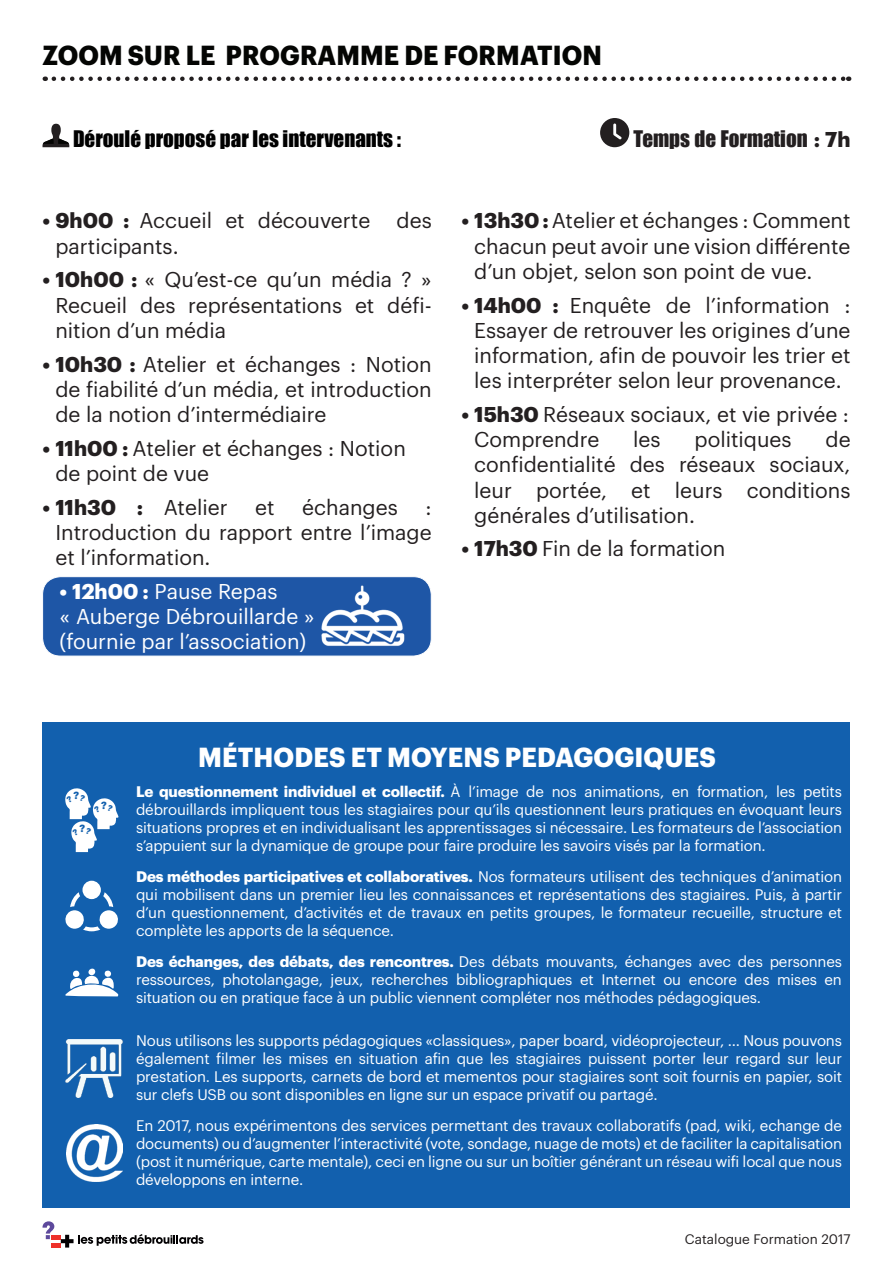
<style>
.page{position:relative;width:893px;height:1263px;background:#fff}
.page>*{position:absolute;margin:0;border:0;box-sizing:border-box;transform-origin:0 0}
.t1{font:700 27px "Graphik";letter-spacing:.005em;color:#040503;scale:.93 1}
.t2{font:700 27px "Graphik";letter-spacing:.005em;color:#fff;scale:.94 1}
.t3{font:21px/25.2px "Graphik";color:#231f20;text-align:justify}
.t4{font:21px/25.2px "Graphik";color:#fff}
.t5{font:21px "Impact";color:#000}
.t6{font:21px "Impact";color:#231f20}
.t7{font:700 21px "Graphik";letter-spacing:-.005em;color:#231f20}
.t8{font:15px/18px "Graphik";letter-spacing:-.01em;color:#fff;text-align:justify}
.t9{font:13.5px "Graphik";color:#231f20}
.t10{font:700 10.2px "Graphik";color:#1260ae}
.s1{font-family:"Graphik";font-weight:700}
.s2{font-weight:700}
.s3{font-weight:400}
</style>
<div class="page">
<svg style="left:61px;top:1234px;width:143px;height:13px"></svg>
<svg style="left:43px;top:1221px;width:11px;height:18px"></svg>
<hr style="left:51px;top:1235px;width:10px;height:4px;background:#ee312b">
<hr style="left:51px;top:1243px;width:10px;height:4px;background:#ee312b">
<div style="left:43px;top:577px;width:388px;height:79px;background:#1e56a6;border-radius:18px"></div>
<div style="left:42px;top:576px;width:389px;height:80px;border:1px solid #fff;border-radius:18px"></div>
<img style="left:318px;top:576px;width:90px;height:80px">
<svg style="left:54px;top:77px;width:795px;height:4px"></svg>
<svg style="left:43px;top:124px;width:26px;height:23px"></svg>
<svg style="left:600px;top:118px;width:29px;height:29px"></svg>
<div style="left:43px;top:722px;width:807px;height:486px;background:#1260ae"></div>
<div style="left:82px;top:881px;width:19px;height:18px;background:#fff;border-radius:50%"></div>
<svg style="left:65px;top:892px;width:53px;height:39px"></svg>
<svg style="left:65px;top:968px;width:53px;height:28px"></svg>
<img style="left:65px;top:1040px;width:58px;height:58px">
<img style="left:66px;top:1125px;width:56px;height:56px">
<svg style="left:65px;top:788px;width:54px;height:64px"></svg>
<h1 class="t1" style="left:43px;top:34px;width:603px">ZOOM SUR LE PROGRAMME DE FORMATION</h1>
<h2 class="t5" style="left:73px;top:126px;width:330px">Déroulé proposé par les intervenants :</h2>
<h2 class="t6" style="left:634px;top:126px;width:218px">Temps de Formation <span class="s1">: 7h</span></h2>
<h2 class="t3" style="left:55px;top:206px;width:378px;text-indent:-13px"><span class="s2">• 9h00 :</span> Accueil et découverte des participants.</h2>
<h2 class="t3" style="left:55px;top:265px;width:378px;text-indent:-13px"><span class="s2">• 10h00 :</span> « Qu’est-ce qu’un média ? » Recueil des représentations et défi&shy;nition d’un média</h2>
<h2 class="t3" style="left:55px;top:349px;width:378px;text-indent:-13px"><span class="s2">• 10h30 :</span> Atelier et échanges : Notion de fiabilité d’un média, et introduction de la notion d’intermédiaire</h2>
<h2 class="t3" style="left:55px;top:434px;width:352px;text-indent:-13px"><span class="s2">• 11h00 :</span> Atelier et échanges : Notion de point de vue</h2>
<h2 class="t7" style="left:43px;top:491px;width:186px">• 11h30 : <span class="s3">Atelier</span></h2>
<h2 class="t3" style="left:255px;top:492px;width:21px">et</h2>
<h2 class="t3" style="left:302px;top:492px;width:97px">échanges</h2>
<h2 class="t3" style="left:55px;top:492px;width:378px;text-indent:370px">:<br>Introduction du rapport entre l’image et l’information.</h2>
<h2 class="t4" style="left:60px;top:577px;width:256px"><span class="s2">• 12h00 :</span> Pause Repas<br>« Auberge Débrouillarde » (fournie par l’association)</h2>
<h2 class="t3" style="left:474px;top:206px;width:378px;text-indent:-13px"><span class="s2">• 13h30 :</span> Atelier et échanges : Comment chacun peut avoir une vision différente d’un objet, selon son point de vue.</h2>
<h2 class="t3" style="left:474px;top:291px;width:378px;text-indent:-13px"><span class="s2">• 14h00 :</span> Enquête de l’information :<br>Essayer de retrouver les origines d’une information, afin de pouvoir les trier et les interpréter selon leur provenance.</h2>
<h2 class="t3" style="left:474px;top:400px;width:376px;text-indent:-13px"><span class="s2">• 15h30</span> Réseaux sociaux, et vie privée :<br>Comprendre</h2>
<h2 class="t3" style="left:474px;top:425px;width:378px;text-indent:351px">de confidentialité des réseaux sociaux, leur portée, et leurs conditions générales d’utilisation.</h2>
<h2 class="t3" style="left:461px;top:534px;width:265px"><span class="s2">• 17h30</span> Fin de la formation</h2>
<h2 class="t3" style="left:633px;top:425px;width:29px">les</h2>
<h2 class="t3" style="left:694px;top:425px;width:99px">politiques</h2>
<p class="t10" style="left:73px;top:787px;width:7px">?</p>
<p class="t10" style="left:79px;top:820px;width:7px">?</p>
<p class="t10" style="left:101px;top:797px;width:7px">?</p>
<h1 class="t2" style="left:198px;top:736px;width:552px">MÉTHODES ET MOYENS PEDAGOGIQUES</h1>
<p class="t8" style="left:136px;top:782px;width:707px"><span class="s2">Le questionnement individuel et collectif.</span> À l’image de nos animations, en formation, les petits débrouillards impliquent tous les stagiaires pour qu’ils questionnent leurs pratiques en évoquant leurs situations propres et en individualisant les apprentissages si nécessaire. Les formateurs de l’association s’appuient sur la dynamique de groupe pour faire produire les savoirs visés par la formation.</p>
<p class="t8" style="left:136px;top:866px;width:707px"><span class="s2">Des méthodes participatives et collaboratives.</span> Nos formateurs utilisent des techniques d’animation qui mobilisent dans un premier lieu les connaissances et représentations des stagiaires. Puis, à partir d’un questionnement, d’activités et de travaux en petits groupes, le formateur recueille, structure et complète les apports de la séquence.</p>
<p class="t8" style="left:136px;top:951px;width:707px"><span class="s2">Des échanges, des débats, des rencontres.</span> Des débats mouvants, échanges avec des personnes ressources, photolangage, jeux, recherches bibliographiques et Internet ou encore des mises en situation ou en pratique face à un public viennent compléter nos méthodes pédagogiques.</p>
<p class="t8" style="left:136px;top:1031px;width:707px">Nous utilisons les supports pédagogiques «classiques», paper board, vidéoprojecteur, ... Nous pouvons également filmer les mises en situation afin que les stagiaires puissent porter leur regard sur leur prestation. Les supports, carnets de bord et mementos pour stagiaires sont soit fournis en papier, soit sur clefs USB ou sont disponibles en ligne sur un espace privatif ou partagé.</p>
<p class="t8" style="left:136px;top:1115px;width:707px">En 2017, nous expérimentons des services permettant des travaux collaboratifs (pad, wiki, echange de documents) ou d’augmenter l’interactivité (vote, sondage, nuage de mots) et de faciliter la capitalisation (post it numérique, carte mentale), ceci en ligne ou sur un boîtier générant un réseau wifi local que nous développons en interne.</p>
<p class="t9" style="left:685px;top:1229px;width:167px">Catalogue Formation 2017</p>
</div>
